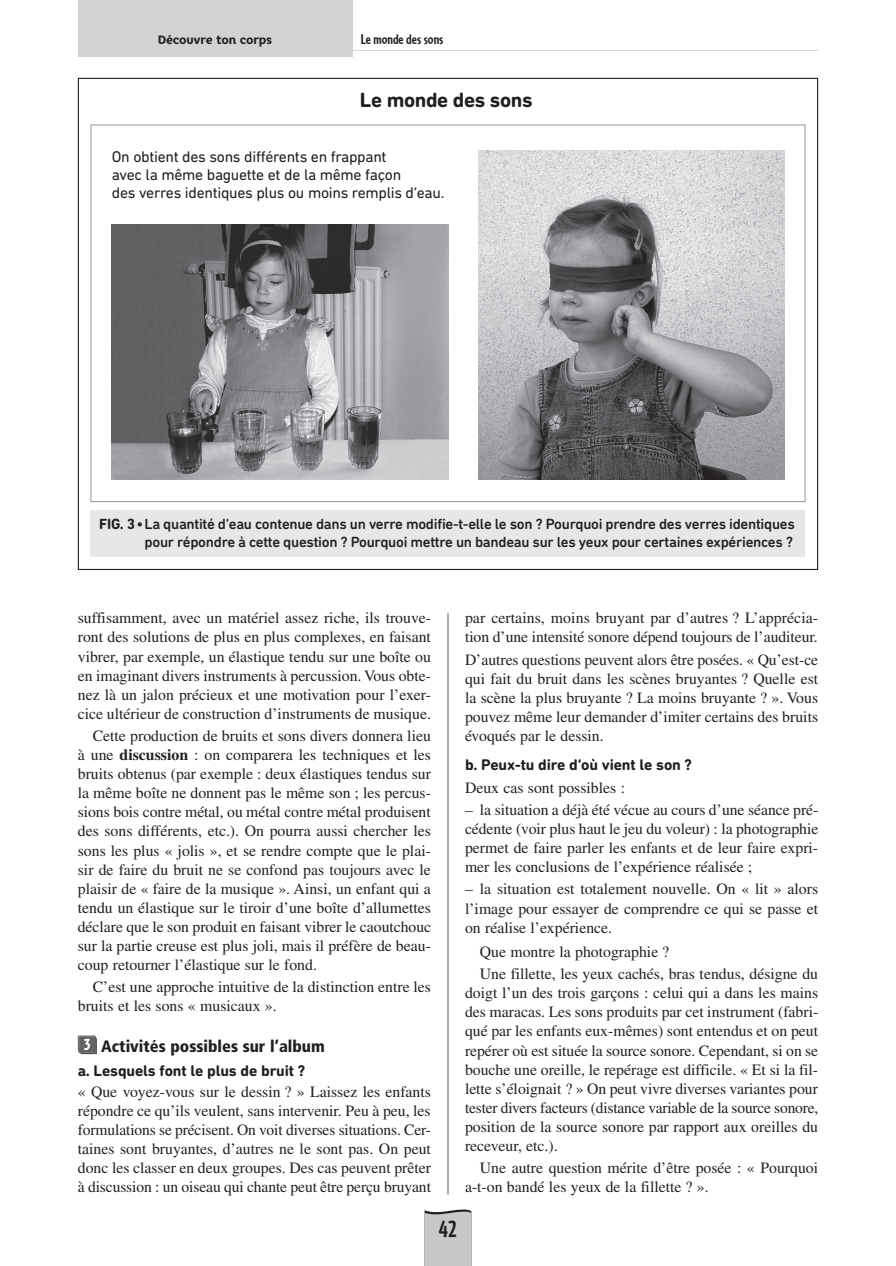
<style>
.page{position:relative;width:896px;height:1266px;background:#fff}
.page>*{position:absolute;margin:0;border:0;box-sizing:border-box;transform-origin:0 0}
.t1{font:700 24px "Cafeteria";color:#231f20}
.t2{font:700 21px "DIN Next Rounded LT Pro";letter-spacing:-.02em;color:#231f20}
.t3{font:900 condensed 16.5px "Frutiger LT Std";color:#231f20}
.t4{font:15.75px/19px "Times LT Std";color:#231f20;text-align:justify}
.t5{font:15.75px/18px "DIN Next Rounded LT Pro";letter-spacing:-.02em;color:#231f20}
.t6{font:700 15.75px "DIN Next Rounded LT Pro";letter-spacing:-.01em;color:#231f20}
.t7{font:500 15px/18px "DIN Next Rounded LT Pro";letter-spacing:-.02em;color:#231f20;text-align:right}
.t8{font:700 14.7px "Cafeteria";color:#231f20}
.t9{font:800 12px "Core Rhino 75";letter-spacing:-.02em;color:#231f20}
.s1{font-weight:700}
.s2{font-family:"Cafeteria";font-stretch:normal;color:#fff}
</style>
<div class="page">
<svg style="left:424px;top:1209px;width:47px;height:56px;background:#c2c2c4"></svg>
<svg style="left:79px;top:1052px;width:18px;height:2px"></svg>
<img style="left:78px;top:1035px;width:19px;height:17px">
<hr style="left:447px;top:613px;width:1px;height:580px;background:#939598">
<hr style="left:352px;top:50px;width:466px;height:1px;background:#d1d2d4">
<div style="left:78px;top:0;width:274px;height:57px;background:#d1d2d4"></div>
<img style="left:112px;top:224px;width:337px;height:256px">
<img style="left:478px;top:150px;width:306px;height:330px">
<div style="left:91px;top:510px;width:714px;height:47px;background:#e6e7e9"></div>
<p class="t9" style="left:158px;top:32px;width:116px">Découvre ton corps</p>
<p class="t8" style="left:361px;top:30px;width:84px">Le monde des sons</p>
<h2 class="t2" style="left:360px;top:87px;width:174px">Le monde des sons</h2>
<p class="t5" style="left:112px;top:147px;width:334px">On obtient des sons différents en frappant<br>avec la même baguette et de la même façon<br>des verres identiques plus ou moins remplis d’eau.</p>
<p class="t7" style="left:99px;top:514px;width:697px"><span class="s1">FIG. 3</span> • La quantité d’eau contenue dans un verre modifie-t-elle le son ? Pourquoi prendre des verres identiques pour répondre à cette question ? Pourquoi mettre un bandeau sur les yeux pour certaines expériences ?</p>
<p class="t4" style="left:78px;top:608px;width:354px">suffisamment, avec un matériel assez riche, ils trouve&shy;ront des solutions de plus en plus complexes, en faisant vibrer, par exemple, un élastique tendu sur une boîte ou en imaginant divers instruments à percussion. Vous obte&shy;nez là un jalon précieux et une motivation pour l’exer&shy;cice ultérieur de construction d’instruments de musique.</p>
<p class="t4" style="left:78px;top:725px;width:355px;text-indent:15px">Cette production de bruits et sons divers donnera lieu à une <span class="s1">discussion</span> : on comparera les techniques et les bruits obtenus (par exemple : deux élastiques tendus sur la même boîte ne donnent pas le même son ; les percus&shy;sions bois contre métal, ou métal contre métal produisent des sons différents, etc.). On pourra aussi chercher les sons les plus « jolis », et se rendre compte que le plai&shy;sir de faire du bruit ne se confond pas toujours avec le plaisir de « faire de la musique ». Ainsi, un enfant qui a tendu un élastique sur le tiroir d’une boîte d’allumettes déclare que le son produit en faisant vibrer le caoutchouc sur la partie creuse est plus joli, mais il préfère de beau&shy;coup retourner l’élastique sur le fond.</p>
<p class="t4" style="left:78px;top:977px;width:354px;text-indent:15px">C’est une approche intuitive de la distinction entre les bruits et les sons « musicaux ».</p>
<p class="t3" style="left:84px;top:1036px;width:242px"><span class="s2">3</span> Activités possibles sur l’album</p>
<p class="t6" style="left:78px;top:1061px;width:229px">a. Lesquels font le plus de bruit ?</p>
<p class="t4" style="left:78px;top:1081px;width:355px">« Que voyez-vous sur le dessin ? » Laissez les enfants répondre ce qu’ils veulent, sans intervenir. Peu à peu, les formulations se précisent. On voit diverses situations. Cer&shy;taines sont bruyantes, d’autres ne le sont pas. On peut donc les classer en deux groupes. Des cas peuvent prêter à discussion : un oiseau qui chante peut être perçu bruyant</p>
<p class="t4" style="left:465px;top:608px;width:354px">par certains, moins bruyant par d’autres ? L’apprécia&shy;tion d’une intensité sonore dépend toujours de l’auditeur.</p>
<p class="t4" style="left:465px;top:649px;width:355px">D’autres questions peuvent alors être posées. « Qu’est-ce qui fait du bruit dans les scènes bruyantes ? Quelle est la scène la plus bruyante ? La moins bruyante ? ». Vous pouvez même leur demander d’imiter certains des bruits évoqués par le dessin.</p>
<p class="t6" style="left:465px;top:755px;width:228px">b. Peux-tu dire d’où vient le son ?</p>
<p class="t4" style="left:465px;top:778px;width:161px">Deux cas sont possibles :</p>
<p class="t4" style="left:465px;top:800px;width:355px">– la situation a déjà été vécue au cours d’une séance pré&shy;cédente (voir plus haut le jeu du voleur) : la photographie permet de faire parler les enfants et de leur faire expri&shy;mer les conclusions de l’expérience réalisée ;</p>
<p class="t4" style="left:465px;top:879px;width:354px">– la situation est totalement nouvelle. On « lit » alors l’image pour essayer de comprendre ce qui se passe et on réalise l’expérience.</p>
<p class="t4" style="left:480px;top:940px;width:339px;line-height:22px">Que montre la photographie ?<br>Une fillette, les yeux cachés, bras tendus, désigne du</p>
<p class="t4" style="left:465px;top:983px;width:355px">doigt l’un des trois garçons : celui qui a dans les mains des maracas. Les sons produits par cet instrument (fabri&shy;qué par les enfants eux-mêmes) sont entendus et on peut repérer où est située la source sonore. Cependant, si on se bouche une oreille, le repérage est difficile. « Et si la fil&shy;lette s’éloignait ? » On peut vivre diverses variantes pour tester divers facteurs (distance variable de la source sonore, position de la source sonore par rapport aux oreilles du receveur, etc.).</p>
<p class="t4" style="left:465px;top:1158px;width:354px;text-indent:15px">Une autre question mérite d’être posée : « Pourquoi a-t-on bandé les yeux de la fillette ? ».</p>
<h1 class="t1" style="left:439px;top:1215px;width:20px">42</h1>
</div>
